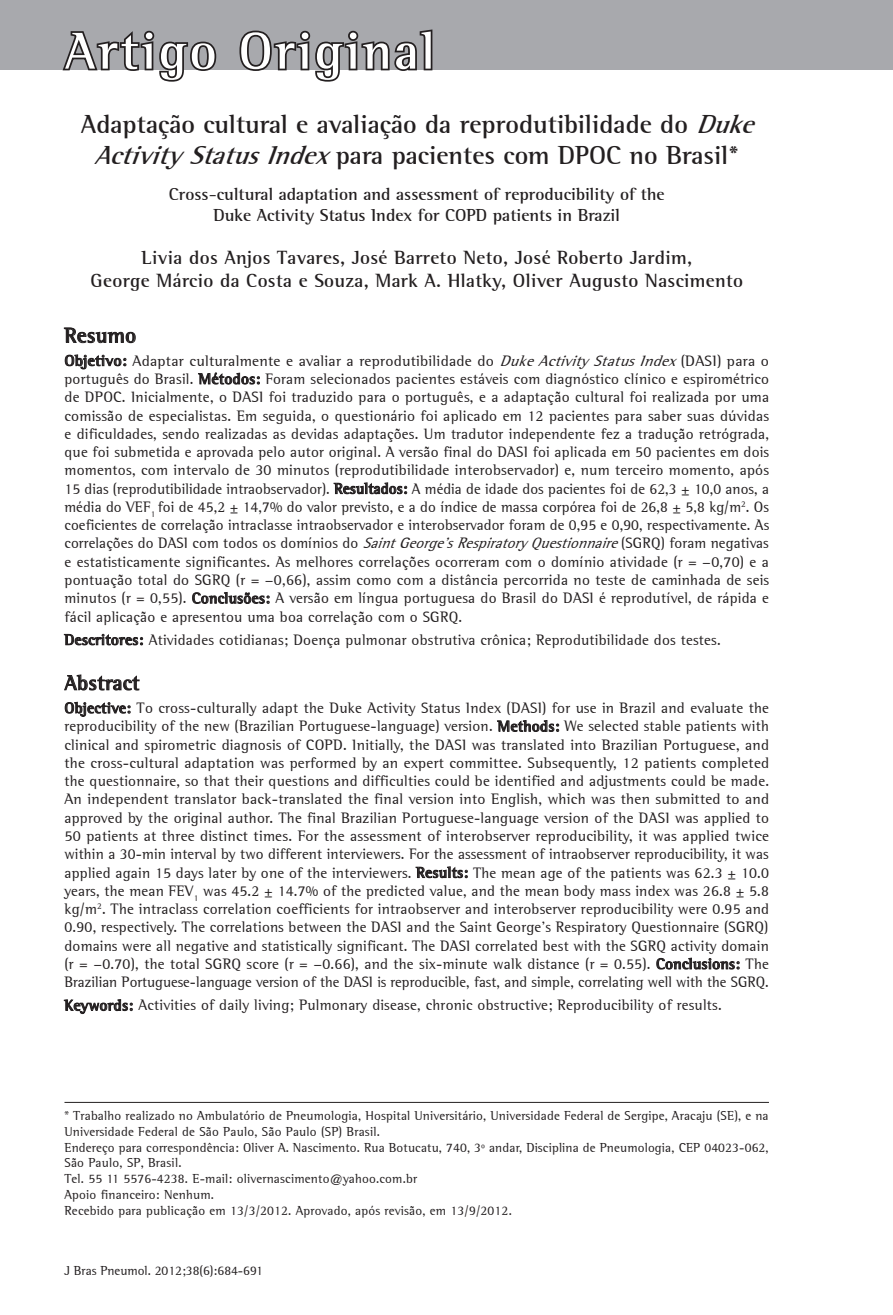
<style>
.page{position:relative;width:893px;height:1315px;background:#fff}
.page>*{position:absolute;margin:0;border:0;box-sizing:border-box;transform-origin:0 0}
.t1{font:700 52.5px "Libre Semi Serif S Si";letter-spacing:.05em;color:#fff}
.Título___1o_idioma{font:700 26.25px/31.5px "Libre Semi Serif S Si";color:#231f20;text-align:center}
.Abstract___título{font:700 21px "Libre Semi Serif S Si";letter-spacing:.015em;color:#231f20}
.Resumo___título{font:700 21px "Libre Semi Serif S Si";letter-spacing:.015em;color:#231f20}
.Autores{font:700 19.25px/23.1px "Libre Semi Serif S Si";letter-spacing:.015em;color:#231f20;text-align:center}
.Título___2o_idioma{font:700 17.5px/21px "Libre Semi Serif S Si";color:#231f20;text-align:center}
.Abstract{font:15.22px/18.2px "Libre Semi Serif S Si";letter-spacing:.005em;color:#231f20;text-align:justify}
.Resumo{font:15.22px/18.2px "Libre Semi Serif S Si";letter-spacing:.015em;color:#231f20;text-align:justify}
.Keywords{font:15.22px "Libre Semi Serif S Si";letter-spacing:.015em;color:#231f20}
.Palavras-chave{font:15.22px "Libre Semi Serif S Si";letter-spacing:.015em;color:#231f20}
.Endereço{font:13.12px/15.8px "Libre Semi Serif S Si";letter-spacing:.015em;color:#231f20}
.rodapé{font:13.12px "Libre Semi Serif S Si";color:#231f20}
.s1{font-style:italic}
.s2{font-weight:700}
</style>
<div class="page">
<div style="left:0;top:0;width:893px;height:70px;background:#a8a9ad"></div>
<svg style="left:64px;top:328px;width:71px;height:15px"></svg>
<svg style="left:65px;top:355px;width:61px;height:14px"></svg>
<svg style="left:198px;top:372px;width:62px;height:12px"></svg>
<svg style="left:334px;top:483px;width:73px;height:11px"></svg>
<svg style="left:192px;top:592px;width:77px;height:11px"></svg>
<svg style="left:64px;top:634px;width:79px;height:11px"></svg>
<svg style="left:65px;top:675px;width:74px;height:15px"></svg>
<svg style="left:65px;top:702px;width:65px;height:14px"></svg>
<svg style="left:497px;top:720px;width:62px;height:11px"></svg>
<svg style="left:416px;top:866px;width:51px;height:12px"></svg>
<svg style="left:657px;top:958px;width:82px;height:11px"></svg>
<svg style="left:64px;top:999px;width:69px;height:14px"></svg>
<hr style="left:64px;top:1102px;width:705px;height:1px;background:#231f20">
<svg style="left:62px;top:30px;width:155px;height:52px"></svg>
<svg style="left:239px;top:29px;width:194px;height:53px"></svg>
<h1 class="t1" style="left:64px;top:19px;width:372px">Artigo Original</h1>
<p class="Título___1o_idioma" style="left:81px;top:108px;width:685px">Adaptação cultural e avaliação da reprodutibilidade do <span class="s1">Duke<br>Activity StatusIndex</span>para pacientes com DPOC no Brasil*</p>
<p class="Título___2o_idioma" style="left:169px;top:184px;width:497px">Cross-cultural adaptation and assessment of reproducibility of the<br>Duke Activity Status Index for COPD patients in Brazil</p>
<p class="Autores" style="left:91px;top:246px;width:654px">Livia dos Anjos Tavares, José Barreto Neto, José Roberto Jardim,<br>George Márcio da Costa e Souza, Mark A. Hlatky, Oliver Augusto Nascimento</p>
<p class="Resumo___título" style="left:64px;top:322px;width:73px">Resumo</p>
<p class="Resumo" style="left:64px;top:351px;width:706px"><span class="s2">Objetivo:</span> Adaptar culturalmente e avaliar a reprodutibilidade do <span class="s1">DukeActivity StatusIndex</span>(DASI) para o português do Brasil. <span class="s2">Métodos:</span> Foram selecionados pacientes estáveis com diagnóstico clínico e espirométrico de DPOC. Inicialmente, o DASI foi traduzido para o português, e a adaptação cultural foi realizada por uma comissão de especialistas. Em seguida, o questionário foi aplicado em 12 pacientes para saber suas dúvidas e dificuldades, sendo realizadas as devidas adaptações. Um tradutor independente fez a tradução retrógrada, que foi submetida e aprovada pelo autor original. A versão final do DASI foi aplicada em 50 pacientes em dois momentos, com intervalo de 30 minutos (reprodutibilidade interobservador) e, num terceiro momento, após 15 dias (reprodutibilidade intraobservador). <span class="s2">Resultados:</span> A média de idade dos pacientes foi de 62,3 ± 10,0 anos, a média do VEF<sub>1</sub> foi de 45,2 ± 14,7% do valor previsto, e a do índice de massa corpórea foi de 26,8 ± 5,8 kg/m<sup>2</sup>. Os coeficientes de correlação intraclasse intraobservador e interobservador foram de 0,95 e 0,90, respectivamente. As correlações do DASI com todos os domínios do <span class="s1">SaintGeorge’sRespiratory Questionnaire</span>(SGRQ) foram negativas e estatisticamente significantes. As melhores correlações ocorreram com o domínio atividade (r = −0,70) e a pontuação total do SGRQ (r = −0,66), assim como com a distância percorrida no teste de caminhada de seis minutos (r = 0,55). <span class="s2">Conclusões:</span> A versão em língua portuguesa do Brasil do DASI é reprodutível, de rápida e fácil aplicação e apresentou uma boa correlação com o SGRQ.</p>
<p class="Palavras-chave" style="left:64px;top:630px;width:658px"><span class="s2">Descritores:</span> Atividades cotidianas; Doença pulmonar obstrutiva crônica; Reprodutibilidade dos testes.</p>
<p class="Abstract___título" style="left:64px;top:670px;width:76px">Abstract</p>
<p class="Abstract" style="left:64px;top:699px;width:706px"><span class="s2">Objective:</span> To cross-culturally adapt the Duke Activity Status Index (DASI) for use in Brazil and evaluate the reproducibility of the new (Brazilian Portuguese-language) version. <span class="s2">Methods:</span> We selected stable patients with clinical and spirometric diagnosis of COPD. Initially, the DASI was translated into Brazilian Portuguese, and the cross-cultural adaptation was performed by an expert committee. Subsequently, 12 patients completed the questionnaire, so that their questions and difficulties could be identified and adjustments could be made.<br>An independent translator back-translated the final version into English, which was then submitted to and approved by the original author. The final Brazilian Portuguese-language version of the DASI was applied to 50 patients at three distinct times. For the assessment of interobserver reproducibility, it was applied twice within a 30-min interval by two different interviewers. For the assessment of intraobserver reproducibility, it was applied again 15 days later by one of the interviewers. <span class="s2">Results:</span> The mean age of the patients was 62.3 ± 10.0 years, the mean FEV<sub>1</sub> was 45.2 ± 14.7% of the predicted value, and the mean body mass index was 26.8 ± 5.8 kg/m<sup>2</sup>. The intraclass correlation coefficients for intraobserver and interobserver reproducibility were 0.95 and 0.90, respectively. The correlations between the DASI and the Saint George’s Respiratory Questionnaire (SGRQ) domains were all negative and statistically significant. The DASI correlated best with the SGRQ activity domain (r = −0.70), the total SGRQ score (r = −0.66), and the six-minute walk distance (r = 0.55). <span class="s2">Conclusions:</span> The Brazilian Portuguese-language version of the DASI is reproducible, fast, and simple, correlating well with the SGRQ.</p>
<p class="Keywords" style="left:64px;top:996px;width:659px"><span class="s2">Keywords:</span> Activities of daily living; Pulmonary disease, chronic obstructive; Reproducibility of results.</p>
<p class="Endereço" style="left:64px;top:1107px;width:706px">* Trabalho realizado no Ambulatório de Pneumologia, Hospital Universitário, Universidade Federal de Sergipe, Aracaju (SE), e na<br>Universidade Federal de São Paulo, São Paulo (SP) Brasil.</p>
<p class="Endereço" style="left:64px;top:1139px;width:706px">Endereço para correspondência: Oliver A. Nascimento. Rua Botucatu, 740, 3º andar, Disciplina de Pneumologia, CEP 04023-062,<br>São Paulo, SP, Brasil.</p>
<p class="Endereço" style="left:64px;top:1170px;width:354px">Tel. 55 11 5576-4238. E-mail: olivernascimento@yahoo.com.br</p>
<p class="Endereço" style="left:64px;top:1186px;width:151px">Apoio financeiro: Nenhum.</p>
<p class="Endereço" style="left:64px;top:1202px;width:449px">Recebido para publicação em 13/3/2012. Aprovado, após revisão, em 13/9/2012.</p>
<p class="rodapé" style="left:64px;top:1263px;width:200px">J Bras Pneumol. 2012;38(6):684-691</p>
</div>
